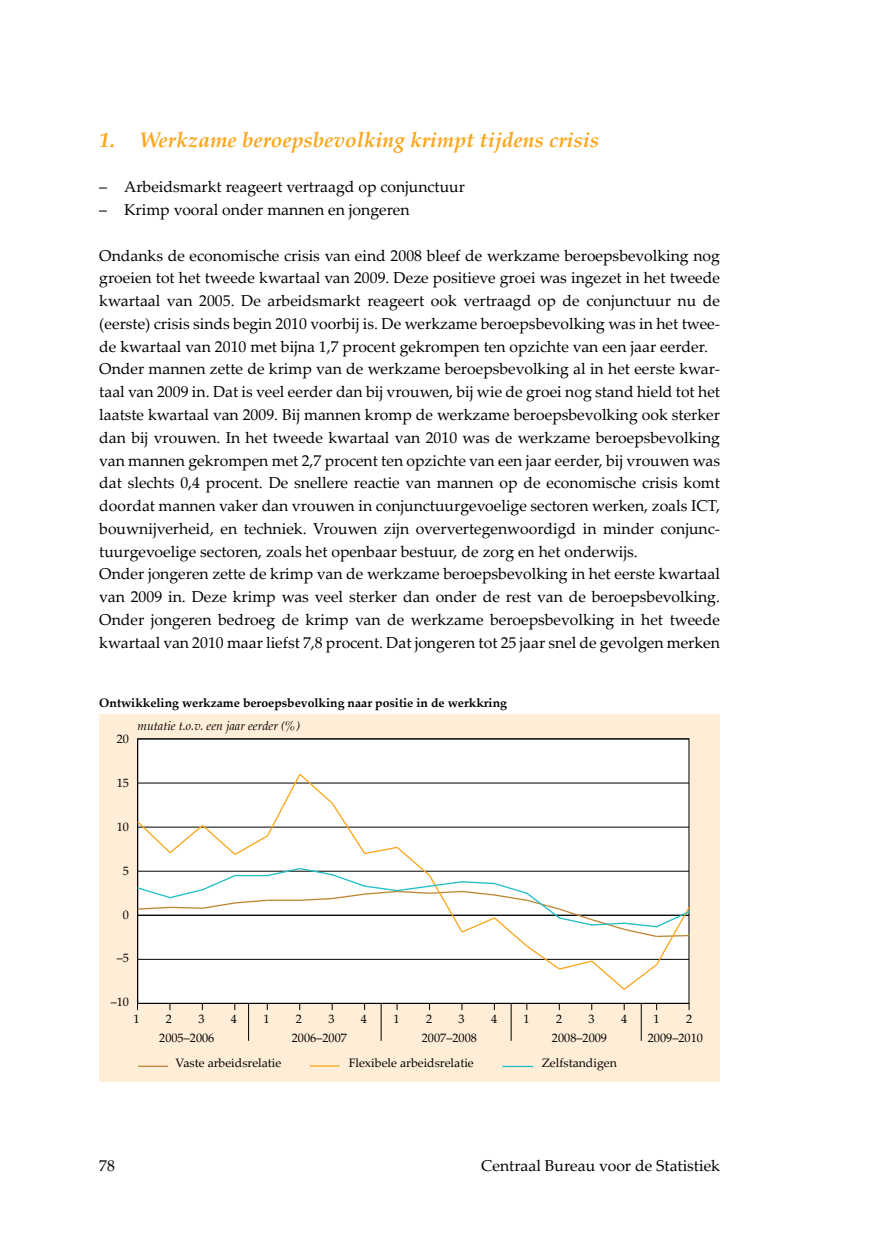
<style>
.page{position:relative;width:869px;height:1241px;background:#fff}
.page>*{position:absolute;margin:0;border:0;box-sizing:border-box;transform-origin:0 0}
.t1{font:italic 700 21px "Palatino Linotype";color:#faa61a}
.t2{font:15.75px/22.8px "Palatino Linotype";color:#000}
.t3{font:12.25px "Palatino Linotype";color:#000}
.t4{font:700 12.25px "Palatino Linotype";color:#000}
.t5{font:italic 12.25px "Palatino";color:#000}
</style>
<div class="page">
<div style="left:99px;top:714px;width:620px;height:367px;background:#ffeed7"></div>
<div style="left:137px;top:738px;width:551px;height:265px;background:#fff"></div>
<hr style="left:137px;top:738px;width:1px;height:265px;background:#000">
<hr style="left:138px;top:1002px;width:550px;height:1px;background:#000">
<hr style="left:138px;top:738px;width:550px;height:1px;background:#000">
<svg style="left:137px;top:772px;width:553px;height:219px"></svg>
<hr style="left:502px;top:1065px;width:30px;height:1px;background:#20bec6">
<hr style="left:309px;top:1065px;width:30px;height:1px;background:#faa61a">
<hr style="left:138px;top:1065px;width:30px;height:1px;background:#bb8732">
<hr style="left:248px;top:1003px;width:1px;height:37px;background:#000">
<hr style="left:380px;top:1003px;width:1px;height:37px;background:#000">
<hr style="left:510px;top:1003px;width:1px;height:37px;background:#000">
<hr style="left:640px;top:1003px;width:1px;height:37px;background:#000">
<h1 class="t1" style="left:99px;top:125px;width:501px">1. Werkzame beroepsbevolking krimpt tijdens crisis</h1>
<p class="t2" style="left:99px;top:175px;width:367px">– Arbeidsmarkt reageert vertraagd op conjunctuur</p>
<p class="t2" style="left:99px;top:198px;width:311px">– Krimp vooral onder mannen en jongeren</p>
<p class="t2" style="left:99px;top:243px;width:622px">Ondanks de economische crisis van eind 2008 bleef de werkzame beroepsbevolking nog groeien tot het tweede kwartaal van 2009. Deze positieve groei was ingezet in het tweede kwartaal van 2005. De arbeidsmarkt reageert ook vertraagd op de conjunctuur nu de (eerste) crisis sinds begin 2010 voorbij is. De werkzame beroepsbevolking was in het twee&shy;de kwartaal van 2010 met bijna 1,7 procent gekrompen ten opzichte van een jaar eerder.<br>Onder mannen zette de krimp van de werkzame beroepsbevolking al in het eerste kwar&shy;taal van 2009 in. Dat is veel eerder dan bij vrouwen, bij wie de groei nog stand hield tot het laatste kwartaal van 2009. Bij mannen kromp de werkzame beroepsbevolking ook sterker dan bij vrouwen. In het tweede kwartaal van 2010 was de werkzame beroepsbevolking van mannen gekrompen met 2,7 procent ten opzichte van een jaar eerder, bij vrouwen was dat slechts 0,4 procent. De snellere reactie van mannen op de economische crisis komt doordat mannen vaker dan vrouwen in conjunctuurgevoelige sectoren werken, zoals ICT, bouwnijverheid, en techniek. Vrouwen zijn oververtegenwoordigd in minder conjunc&shy;tuurgevoelige sectoren, zoals het openbaar bestuur, de zorg en het onderwijs.<br>Onder jongeren zette de krimp van de werkzame beroepsbevolking in het eerste kwartaal van 2009 in. Deze krimp was veel sterker dan onder de rest van de beroepsbevolking.<br>Onder jongeren bedroeg de krimp van de werkzame beroepsbevolking in het tweede kwartaal van 2010 maar liefst 7,8 procent. Dat jongeren tot 25 jaar snel de gevolgen merken</p>
<p class="t4" style="left:99px;top:694px;width:409px">Ontwikkeling werkzame beroepsbevolking naar positie in de werkkring</p>
<p class="t5" style="left:137px;top:715px;width:164px">mutatie t.o.v. een jaar eerder (%)</p>
<p class="t3" style="left:117px;top:730px;width:14px">20</p>
<p class="t3" style="left:117px;top:774px;width:14px">15</p>
<p class="t3" style="left:117px;top:818px;width:14px">10</p>
<p class="t3" style="left:123px;top:861px;width:8px">5</p>
<p class="t3" style="left:123px;top:905px;width:8px">0</p>
<p class="t3" style="left:117px;top:949px;width:14px">–5</p>
<p class="t3" style="left:111px;top:993px;width:20px">–10</p>
<p class="t3" style="left:133px;top:1009px;width:8px">1</p>
<p class="t3" style="left:166px;top:1009px;width:8px">2</p>
<p class="t3" style="left:198px;top:1009px;width:8px">3</p>
<p class="t3" style="left:231px;top:1009px;width:8px">4</p>
<p class="t3" style="left:263px;top:1009px;width:8px">1</p>
<p class="t3" style="left:296px;top:1009px;width:8px">2</p>
<p class="t3" style="left:328px;top:1009px;width:8px">3</p>
<p class="t3" style="left:361px;top:1009px;width:8px">4</p>
<p class="t3" style="left:393px;top:1009px;width:8px">1</p>
<p class="t3" style="left:426px;top:1009px;width:8px">2</p>
<p class="t3" style="left:458px;top:1009px;width:8px">3</p>
<p class="t3" style="left:491px;top:1009px;width:8px">4</p>
<p class="t3" style="left:523px;top:1009px;width:8px">1</p>
<p class="t3" style="left:555px;top:1009px;width:8px">2</p>
<p class="t3" style="left:588px;top:1009px;width:8px">3</p>
<p class="t3" style="left:620px;top:1009px;width:8px">4</p>
<p class="t3" style="left:653px;top:1009px;width:8px">1</p>
<p class="t3" style="left:685px;top:1009px;width:8px">2</p>
<p class="t3" style="left:159px;top:1028px;width:57px">2005–2006</p>
<p class="t3" style="left:292px;top:1028px;width:57px">2006–2007</p>
<p class="t3" style="left:421px;top:1028px;width:57px">2007–2008</p>
<p class="t3" style="left:551px;top:1028px;width:57px">2008–2009</p>
<p class="t3" style="left:647px;top:1028px;width:57px">2009–2010</p>
<p class="t3" style="left:175px;top:1054px;width:107px">Vaste arbeidsrelatie</p>
<p class="t3" style="left:348px;top:1053px;width:126px">Flexibele arbeidsrelatie</p>
<p class="t3" style="left:541px;top:1053px;width:76px">Zelfstandigen</p>
<p class="t2" style="left:99px;top:1153px;width:17px">78</p>
<p class="t2" style="left:481px;top:1153px;width:240px">Centraal Bureau voor de Statistiek</p>
</div>
